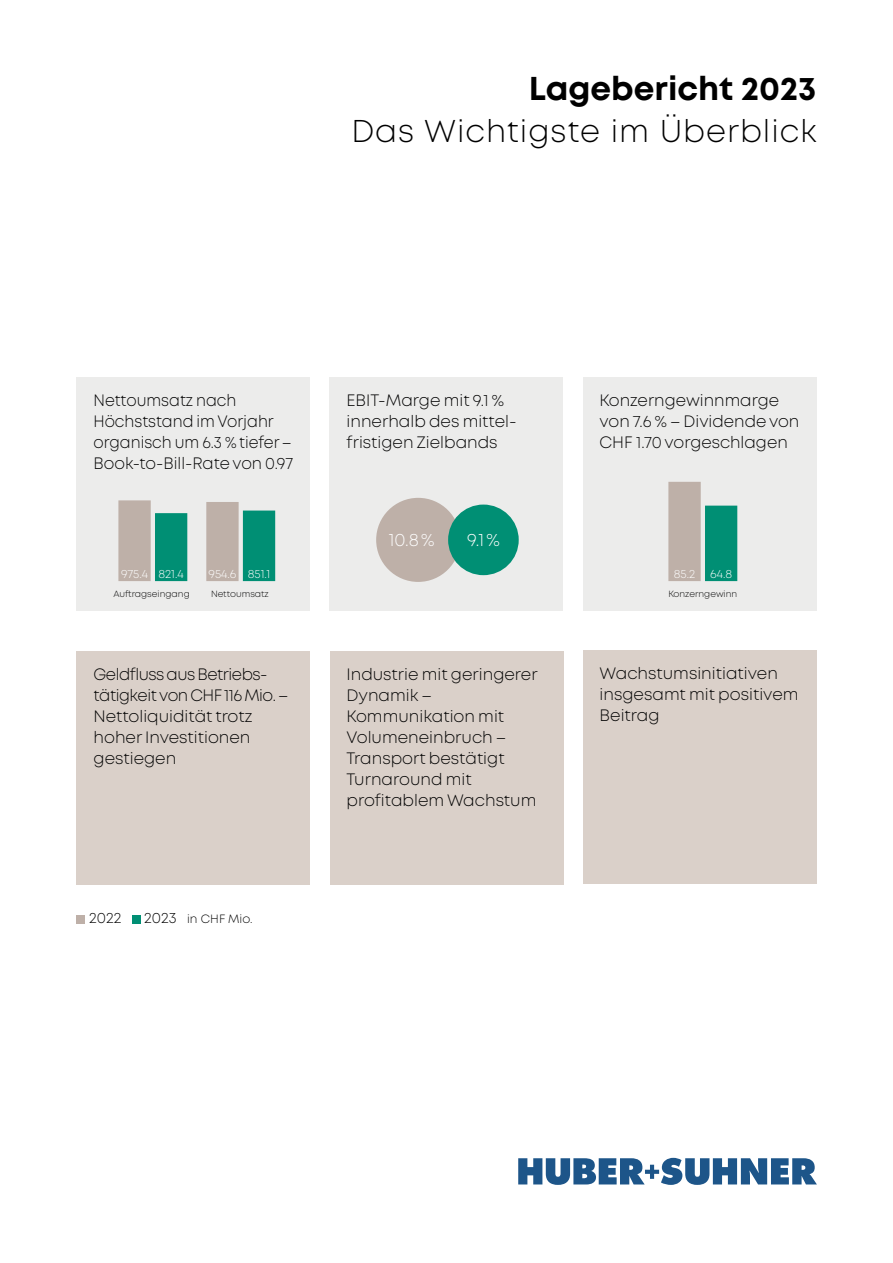
<style>
.page{position:relative;width:893px;height:1263px;background:#fff}
.page>*{position:absolute;margin:0;border:0;box-sizing:border-box;transform-origin:0 0}
.t1{font:700 33px "Mont";color:#000}
.t2{font:300 31.5px "Mont";letter-spacing:.03em;color:#000}
.t3{font:300 18px "Mont";color:#fff}
.t4{font:300 16.5px/21px "Mont";color:#000}
.t5{font:300 16.5px/21px "Mont";color:#000;scale:.94 1}
.t6{font:300 15px "Mont";color:#000}
.t7{font:300 12px "Mont";color:#fff}
.t8{font:300 12px "Mont";color:#000}
.t9{font:300 9px "Mont";color:#000}
</style>
<div class="page">
<div style="left:77px;top:377px;width:233px;height:234px;background:#ececeb"></div>
<div style="left:132px;top:915px;width:8px;height:9px;background:#008f74"></div>
<div style="left:77px;top:915px;width:8px;height:9px;background:#beb0a8"></div>
<div style="left:77px;top:650px;width:233px;height:234px;background:#dad0c9"></div>
<div style="left:583px;top:650px;width:233px;height:234px;background:#dad0c9"></div>
<div style="left:330px;top:650px;width:233px;height:234px;background:#dad0c9"></div>
<div style="left:583px;top:377px;width:233px;height:234px;background:#ececeb"></div>
<div style="left:330px;top:377px;width:233px;height:234px;background:#ececeb"></div>
<div style="left:118px;top:500px;width:33px;height:81px;background:#beb0a8"></div>
<div style="left:155px;top:513px;width:32px;height:68px;background:#008f74"></div>
<div style="left:206px;top:502px;width:33px;height:79px;background:#beb0a8"></div>
<div style="left:243px;top:510px;width:32px;height:71px;background:#008f74"></div>
<div style="left:705px;top:506px;width:32px;height:75px;background:#008f74"></div>
<div style="left:668px;top:482px;width:33px;height:99px;background:#beb0a8"></div>
<div style="left:376px;top:498px;width:84px;height:84px;background:#beb0a8;border-radius:50%"></div>
<div style="left:448px;top:505px;width:71px;height:70px;background:#008f74;border-radius:50%"></div>
<svg style="left:518px;top:1158px;width:299px;height:27px"></svg>
<h1 class="t1" style="left:529px;top:67px;width:289px">Lagebericht 2023</h1>
<h2 class="t2" style="left:351px;top:112px;width:467px">Das Wichtigste im Überblick</h2>
<p class="t5" style="left:94px;top:390px;width:214px">Nettoumsatz nach<br>Höchststand im Vorjahr organisch um 6.3 % tiefer–<br>Book-to-Bill-Rate von 0.97</p>
<p class="t4" style="left:347px;top:390px;width:169px">EBIT-Marge mit 9.1 % innerhalb des mittel&shy;fristigen Zielbands</p>
<p class="t3" style="left:389px;top:529px;width:47px">10.8%</p>
<p class="t3" style="left:467px;top:529px;width:34px">9.1 %</p>
<p class="t4" style="left:600px;top:390px;width:201px">Konzerngewinnmarge von 7.6 % – Dividende von<br>CHF 1.70 vorgeschlagen</p>
<p class="t7" style="left:121px;top:566px;width:64px">975.4 821.4</p>
<p class="t7" style="left:208px;top:566px;width:63px">954.6 851.1</p>
<p class="t7" style="left:674px;top:566px;width:60px">85.2 64.8</p>
<p class="t9" style="left:113px;top:588px;width:78px">Auftragseingang</p>
<p class="t9" style="left:211px;top:588px;width:59px">Nettoumsatz</p>
<p class="t9" style="left:668px;top:588px;width:70px">Konzerngewinn</p>
<p class="t4" style="left:94px;top:663px;width:197px">Geldfluss aus Betriebs&shy;tätigkeit von CHF 116 Mio. –<br>Nettoliquidität trotz hoher Investitionen gestiegen</p>
<p class="t4" style="left:600px;top:663px;width:200px">Wachstumsinitiativen insgesamt mit positivem<br>Beitrag</p>
<p class="t4" style="left:347px;top:663px;width:193px">Industrie mit geringerer<br>Dynamik –<br>Kommunikation mit<br>Volumeneinbruch –<br>Transport bestätigt<br>Turnaround mit profitablem Wachstum</p>
<p class="t6" style="left:89px;top:909px;width:34px">2022</p>
<p class="t6" style="left:144px;top:909px;width:34px">2023</p>
<p class="t8" style="left:187px;top:912px;width:67px">in CHF Mio.</p>
</div>
